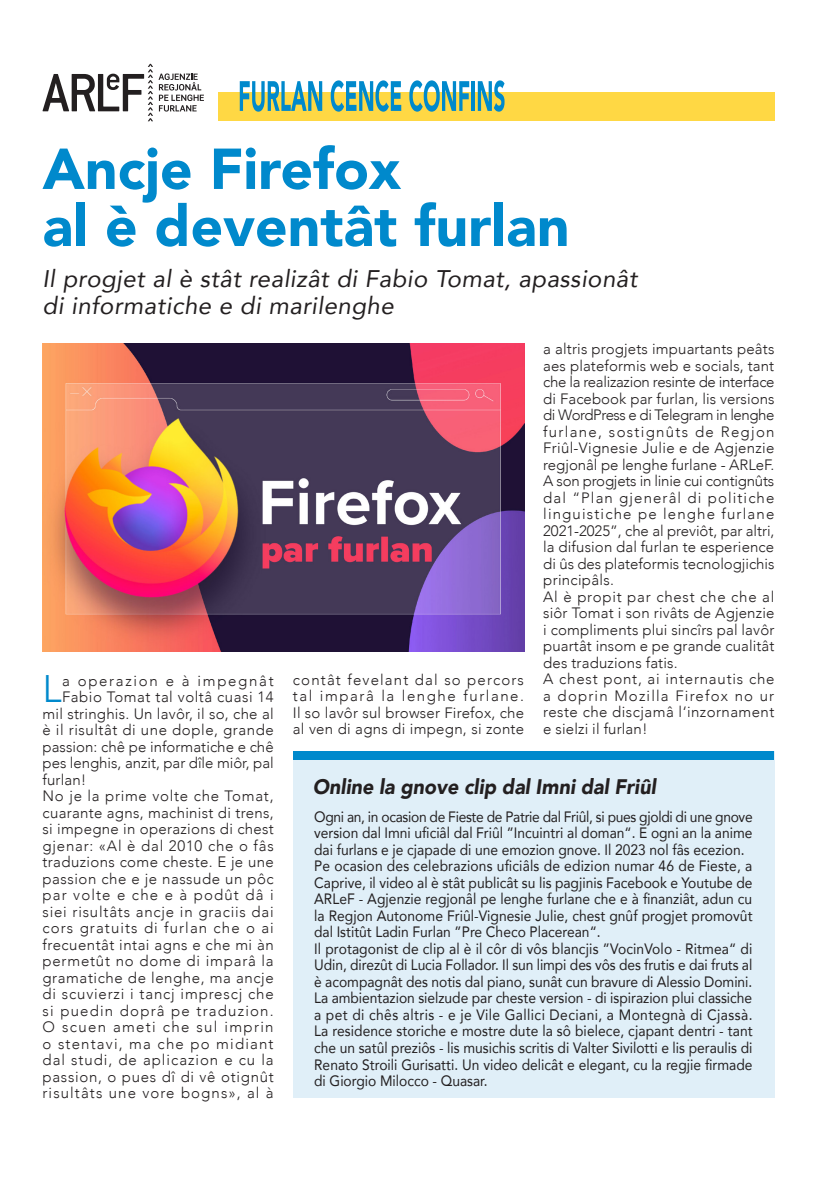
<style>
.page{position:relative;width:817px;height:1200px;background:#fff}
.page>*{position:absolute;margin:0;border:0;box-sizing:border-box;transform-origin:0 0}
.t1{font:900 57px "Avenir";color:#0089cc}
.t2{font:300 38.25px "Avenir";color:#0089cc}
.t3{font:italic 24px/27px "Avenir";letter-spacing:.02em;color:#231f20}
.t4{font:italic 900 21px "Avenir";color:#231f20;scale:.94 1}
.t5{font:300 15px/16.5px "Avenir";letter-spacing:.015em;color:#231f20;text-align:justify}
.t6{font:15px/16.5px "Avenir";color:#231f20;text-align:justify;scale:.92 1}
.t7{font:300 15px "Avenir";letter-spacing:.04em;color:#231f20}
.t8{font:300 15px "Avenir";letter-spacing:.035em;color:#231f20}
.t9{font:300 15px "Avenir";letter-spacing:.115em;color:#231f20}
</style>
<div class="page">
<img style="left:43px;top:344px;width:481px;height:307px">
<div style="left:218px;top:92px;width:556px;height:29px;background:#ffd844"></div>
<svg style="left:240px;top:81px;width:82px;height:31px"></svg>
<svg style="left:330px;top:80px;width:71px;height:32px"></svg>
<svg style="left:409px;top:80px;width:60px;height:32px"></svg>
<hr style="left:471px;top:81px;width:3px;height:30px;background:#0089cc">
<svg style="left:477px;top:80px;width:27px;height:32px"></svg>
<svg style="left:43px;top:64px;width:161px;height:57px"></svg>
<div style="left:293px;top:750px;width:481px;height:347px;background:#e0eff8"></div>
<div style="left:293px;top:750px;width:480px;height:9px;background:#0089cc"></div>
<p class="t1" style="left:43px;top:120px;width:359px">Ancje Firefox</p>
<p class="t1" style="left:43px;top:177px;width:528px">al è deventât furlan</p>
<p class="t3" style="left:43px;top:264px;width:596px">Il progjet al è stât realizât di Fabio Tomat, apassionât di informatiche e di marilenghe</p>
<p class="t2" style="left:43px;top:666px;width:21px">L</p>
<p class="t9" style="left:62px;top:671px;width:213px">a operazion e à impegnât</p>
<p class="t8" style="left:62px;top:687px;width:213px">Fabio Tomat tal voltâ cuasi 14</p>
<p class="t5" style="left:43px;top:705px;width:232px">mil stringhis. Un lavôr, il so, che al</p>
<p class="t7" style="left:43px;top:720px;width:233px">è il risultât di une dople, grande</p>
<p class="t5" style="left:43px;top:738px;width:233px">passion: chê pe informatiche e chê</p>
<p class="t5" style="left:43px;top:754px;width:233px">pes lenghis, anzit, par dîle miôr, pal</p>
<p class="t5" style="left:43px;top:771px;width:45px">furlan!</p>
<p class="t5" style="left:43px;top:787px;width:233px">No je la prime volte che Tomat, cuarante agns, machinist di trens, si impegne in operazions di chest gjenar: «Al è dal 2010 che o fâs traduzions come cheste. E je une passion che e je nassude un pôc par volte e che e à podût dâ i siei risultâts ancje in graciis dai cors gratuits di furlan che o ai frecuentât intai agns e che mi àn permetût no dome di imparâ la gramatiche de lenghe, ma ancje di scuvierzi i tancj imprescj che si puedin doprâ pe traduzion.<br>O scuen ameti che sul imprin o stentavi, ma che po midiant dal studi, de aplicazion e cu la passion, o pues dî di vê otignût risultâts une vore bogns», al à</p>
<p class="t5" style="left:293px;top:671px;width:233px">contât fevelant dal so percors tal imparâ la lenghe furlane.<br>Il so lavôr sul browser Firefox, che al ven di agns di impegn, si zonte</p>
<p class="t5" style="left:543px;top:341px;width:233px">a altris progjets impuartants peâts aes plateformis web e socials, tant che la realizazion resinte de interface di Facebook par furlan, lis versions di WordPress e di Telegram in lenghe furlane, sostignûts de Regjon Friûl-Vignesie Julie e de Agjenzie regjonâl pe lenghe furlane - ARLeF.<br>A son progjets in linie cui contignûts dal “Plan gjenerâl di politiche linguistiche pe lenghe furlane 2021-2025”, che al previôt, par altri, la difusion dal furlan te esperience di ûs des plateformis tecnologjichis principâls.</p>
<p class="t5" style="left:543px;top:588px;width:233px">Al è propit par chest che che al siôr Tomat i son rivâts de Agjenzie i compliments plui sincîrs pal lavôr puartât insom e pe grande cualitât des traduzions fatis.</p>
<p class="t5" style="left:543px;top:671px;width:233px">A chest pont, ai internautis che a doprin Mozilla Firefox no ur reste che discjamâ l‘inzornament e sielzi il furlan!</p>
<p class="t4" style="left:313px;top:769px;width:366px">Online la gnove clip dal Imni dal Friûl</p>
<p class="t6" style="left:314px;top:807px;width:478px">Ogni an, in ocasion de Fieste de Patrie dal Friûl, si pues gjoldi di une gnove version dal Imni uficiâl dal Friûl ˮIncuintri al doman“. E ogni an la anime dai furlans e je cjapade di une emozion gnove. Il 2023 nol fâs ecezion.</p>
<p class="t6" style="left:314px;top:857px;width:478px">Pe ocasion des celebrazions uficiâls de edizion numar 46 de Fieste, a Caprive, il video al è stât publicât su lis pagjinis Facebook e Youtube de ARLeF - Agjenzie regjonâl pe lenghe furlane che e à finanziât, adun cu la Regjon Autonome Friûl-Vignesie Julie, chest gnûf progjet promovût dal Istitût Ladin Furlan ˮPre Checo Placerean“.</p>
<p class="t6" style="left:314px;top:939px;width:478px">Il protagonist de clip al è il côr di vôs blancjis ˮVocinVolo - Ritmea“ di Udin, direzût di Lucia Follador. Il sun limpi des vôs des frutis e dai fruts al è acompagnât des notis dal piano, sunât cun bravure di Alessio Domini.<br>La ambientazion sielzude par cheste version - di ispirazion plui classiche a pet di chês altris - e je Vile Gallici Deciani, a Montegnà di Cjassà.<br>La residence storiche e mostre dute la sô bielece, cjapant dentri - tant che un satûl preziôs - lis musichis scritis di Valter Sivilotti e lis peraulis di Renato Stroili Gurisatti. Un video delicât e elegant, cu la regjie firmade di Giorgio Milocco - Quasar.</p>
</div>
